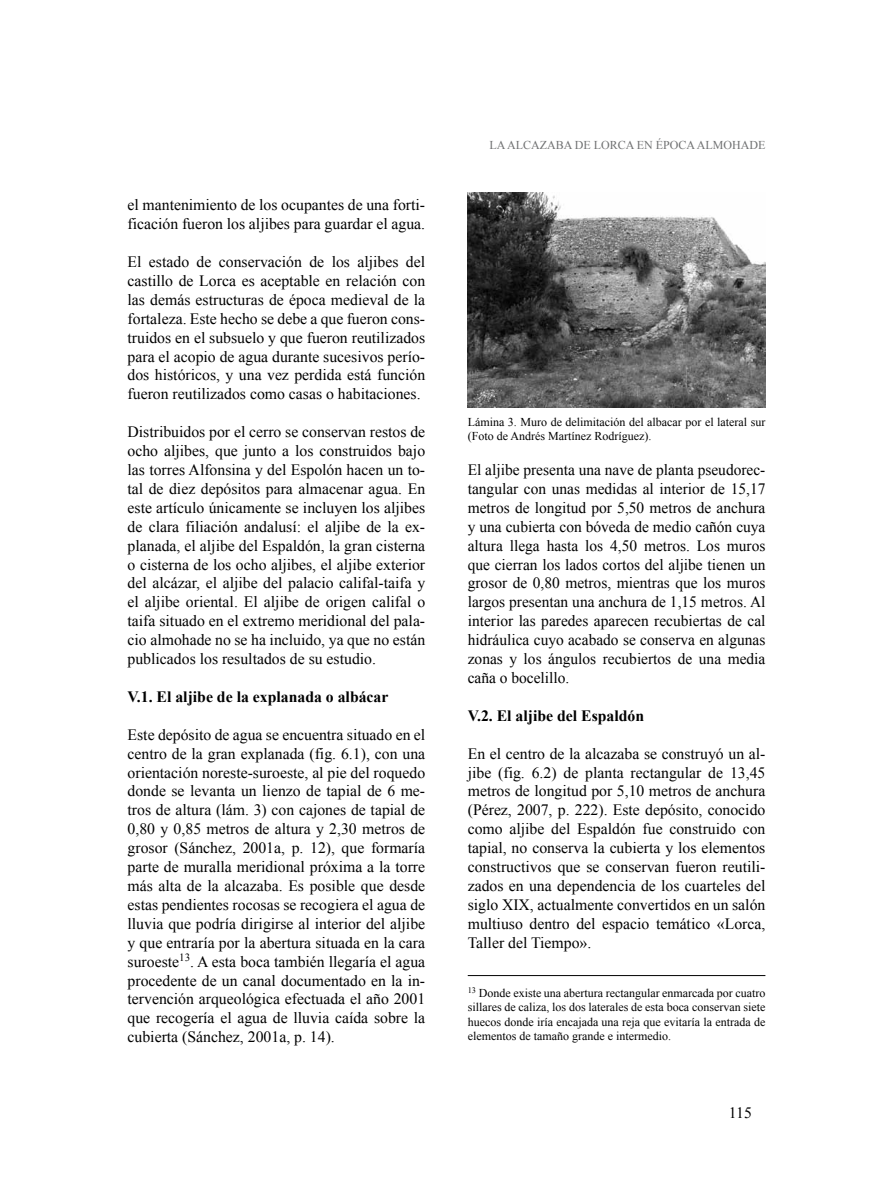
<style>
.page{position:relative;width:893px;height:1191px;background:#fff}
.page>*{position:absolute;margin:0;border:0;box-sizing:border-box;transform-origin:0 0}
.t1{font:15.75px/18.9px "Times New Roman";color:#000;text-align:justify}
.t2{font:700 15.75px "Times New Roman";color:#000}
.t3{font:12px/14.4px "Times New Roman";color:#000;text-align:justify}
.t4{font:12px "Times New Roman";color:#707172}
</style>
<div class="page">
<hr style="left:468px;top:975px;width:297px;height:1px;background:#000">
<img style="left:468px;top:192px;width:297px;height:215px">
<p class="t1" style="left:128px;top:195px;width:299px">el mantenimiento de los ocupantes de una forti&shy;ficación fueron los aljibes para guardar el agua.</p>
<p class="t1" style="left:128px;top:252px;width:299px">El estado de conservación de los aljibes del castillo de Lorca es aceptable en relación con las demás estructuras de época medieval de la fortaleza. Este hecho se debe a que fueron cons&shy;truidos en el subsuelo y que fueron reutilizados para el acopio de agua durante sucesivos perío&shy;dos históricos, y una vez perdida está función fueron reutilizados como casas o habitaciones.</p>
<p class="t1" style="left:128px;top:422px;width:299px">Distribuidos por el cerro se conservan restos de ocho aljibes, que junto a los construidos bajo las torres Alfonsina y del Espolón hacen un to&shy;tal de diez depósitos para almacenar agua. En este artículo únicamente se incluyen los aljibes de clara filiación andalusí: el aljibe de la ex&shy;planada, el aljibe del Espaldón, la gran cisterna o cisterna de los ocho aljibes, el aljibe exterior del alcázar, el aljibe del palacio califal-taifa y el aljibe oriental. El aljibe de origen califal o taifa situado en el extremo meridional del pala&shy;cio almohade no se ha incluido, ya que no están publicados los resultados de su estudio.</p>
<p class="t2" style="left:128px;top:687px;width:262px">V.1. El aljibe de la explanada o albácar</p>
<p class="t1" style="left:128px;top:725px;width:299px">Este depósito de agua se encuentra situado en el centro de la gran explanada (fig. 6.1), con una orientación noreste-suroeste, al pie del roquedo donde se levanta un lienzo de tapial de 6 me&shy;tros de altura (lám. 3) con cajones de tapial de 0,80 y 0,85 metros de altura y 2,30 metros de grosor (Sánchez, 2001a, p. 12), que formaría parte de muralla meridional próxima a la torre más alta de la alcazaba. Es posible que desde estas pendientes rocosas se recogiera el agua de lluvia que podría dirigirse al interior del aljibe y que entraría por la abertura situada en la cara suroeste<sup>13</sup>. A esta boca también llegaría el agua procedente de un canal documentado en la in&shy;tervención arqueológica efectuada el año 2001 que recogería el agua de lluvia caída sobre la cubierta (Sánchez, 2001a, p. 14).</p>
<p class="t4" style="left:489px;top:138px;width:278px">LA ALCAZABA DE LORCA EN ÉPOCA ALMOHADE</p>
<p class="t3" style="left:468px;top:414px;width:299px">Lámina 3. Muro de delimitación del albacar por el lateral sur (Foto de Andrés Martínez Rodríguez).</p>
<p class="t1" style="left:468px;top:460px;width:299px">El aljibe presenta una nave de planta pseudorec&shy;tangular con unas medidas al interior de 15,17 metros de longitud por 5,50 metros de anchura y una cubierta con bóveda de medio cañón cuya altura llega hasta los 4,50 metros. Los muros que cierran los lados cortos del aljibe tienen un grosor de 0,80 metros, mientras que los muros largos presentan una anchura de 1,15 metros. Al interior las paredes aparecen recubiertas de cal hidráulica cuyo acabado se conserva en algunas zonas y los ángulos recubiertos de una media caña o bocelillo.</p>
<p class="t2" style="left:468px;top:706px;width:178px">V.2. El aljibe del Espaldón</p>
<p class="t1" style="left:468px;top:743px;width:299px">En el centro de la alcazaba se construyó un al&shy;jibe (fig. 6.2) de planta rectangular de 13,45 metros de longitud por 5,10 metros de anchura (Pérez, 2007, p. 222). Este depósito, conocido como aljibe del Espaldón fue construido con tapial, no conserva la cubierta y los elementos constructivos que se conservan fueron reutili&shy;zados en una dependencia de los cuarteles del siglo XIX, actualmente convertidos en un salón multiuso dentro del espacio temático «Lorca, Taller del Tiempo».</p>
<p class="t3" style="left:468px;top:985px;width:299px"><sup>13</sup> Donde existe una abertura rectangular enmarcada por cuatro sillares de caliza, los dos laterales de esta boca conservan siete huecos donde iría encajada una reja que evitaría la entrada de elementos de tamaño grande e intermedio.</p>
<p class="t1" style="left:729px;top:1102px;width:25px">115</p>
</div>
